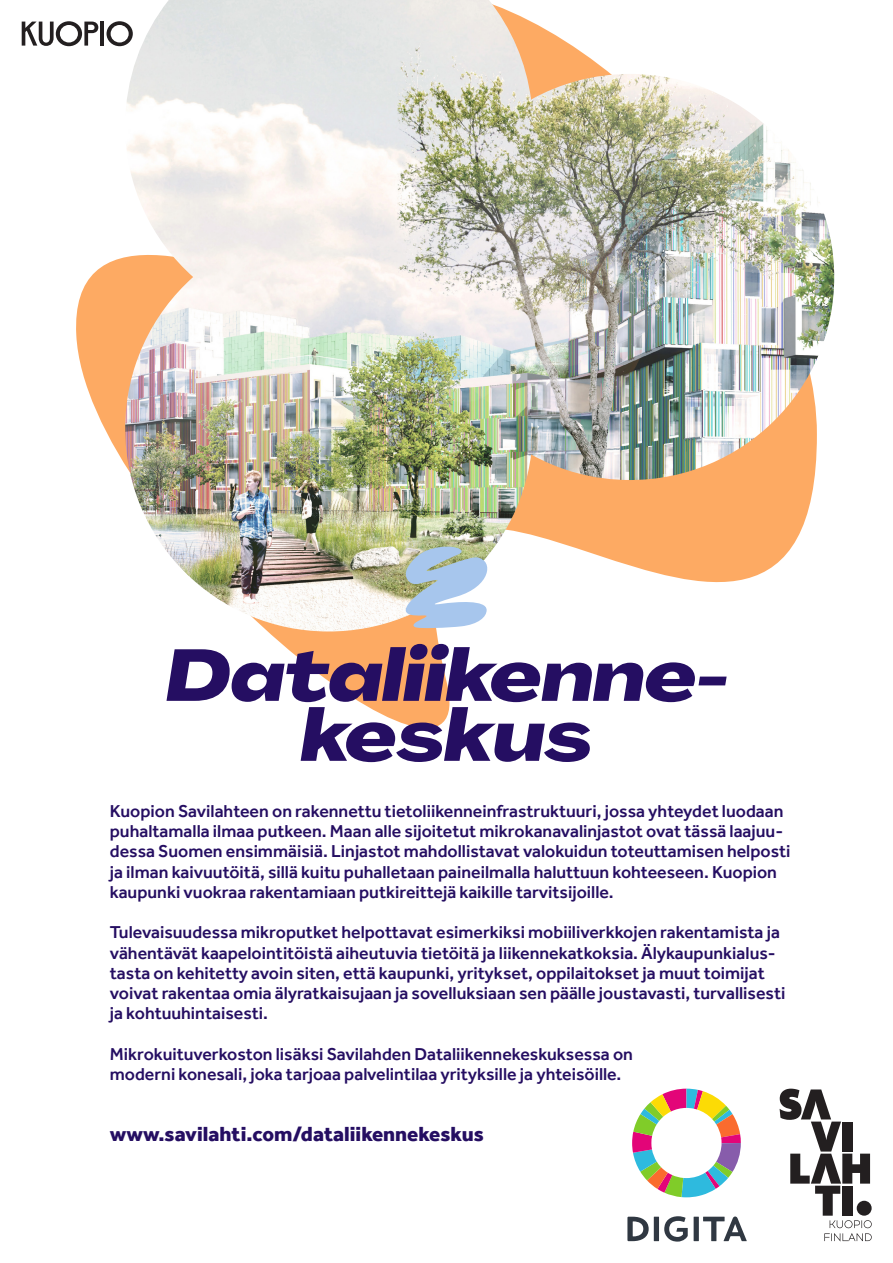
<style>
.page{position:relative;width:893px;height:1263px;background:#fff}
.page>*{position:absolute;margin:0;border:0;box-sizing:border-box;transform-origin:0 0}
.t1{font:italic 800 expanded 72px/60px "PP Agrandir";color:#250e62;text-align:center}
.t2{font:800 21px "Effra";color:#250e62}
.t3{font:500 17.7px/20.2px "Effra";color:#250e62}
</style>
<div class="page">
<svg style="left:67px;top:21px;width:383px;height:708px"></svg>
<img style="left:125px;top:0;width:709px;height:631px">
<svg style="left:780px;top:1089px;width:92px;height:152px"></svg>
<svg style="left:632px;top:1089px;width:109px;height:108px"></svg>
<svg style="left:627px;top:1216px;width:120px;height:25px"></svg>
<hr style="left:101px;top:22px;width:3px;height:24px;background:#231f20">
<svg style="left:107px;top:21px;width:26px;height:25px"></svg>
<svg style="left:22px;top:21px;width:76px;height:25px"></svg>
<svg style="left:399px;top:545px;width:95px;height:84px"></svg>
<h1 class="t1" style="left:166px;top:646px;width:564px">Dataliikenne&shy;keskus</h1>
<p class="t3" style="left:110px;top:801px;width:682px">Kuopion Savilahteen on rakennettu tietoliikenneinfrastruktuuri, jossa yhteydet luodaan puhaltamalla ilmaa putkeen. Maan alle sijoitetut mikrokanavalinjastot ovat tässä laajuu&shy;dessa Suomen ensimmäisiä. Linjastot mahdollistavat valokuidun toteuttamisen helposti ja ilman kaivuutöitä, sillä kuitu puhalletaan paineilmalla haluttuun kohteeseen. Kuopion kaupunki vuokraa rakentamiaan putkireittejä kaikille tarvitsijoille.</p>
<p class="t3" style="left:110px;top:922px;width:677px">Tulevaisuudessa mikroputket helpottavat esimerkiksi mobiiliverkkojen rakentamista ja vähentävät kaapelointitöistä aiheutuvia tietöitä ja liikennekatkoksia. Älykaupunkialus&shy;tasta on kehitetty avoin siten, että kaupunki, yritykset, oppilaitokset ja muut toimijat voivat rakentaa omia älyratkaisujaan ja sovelluksiaan sen päälle joustavasti, turvallisesti ja kohtuuhintaisesti.</p>
<p class="t3" style="left:110px;top:1044px;width:525px">Mikrokuituverkoston lisäksi Savilahden Dataliikennekeskuksessa on moderni konesali, joka tarjoaa palvelintilaa yrityksille ja yhteisöille.</p>
<p class="t2" style="left:110px;top:1121px;width:376px">www.savilahti.com/dataliikennekeskus</p>
</div>
